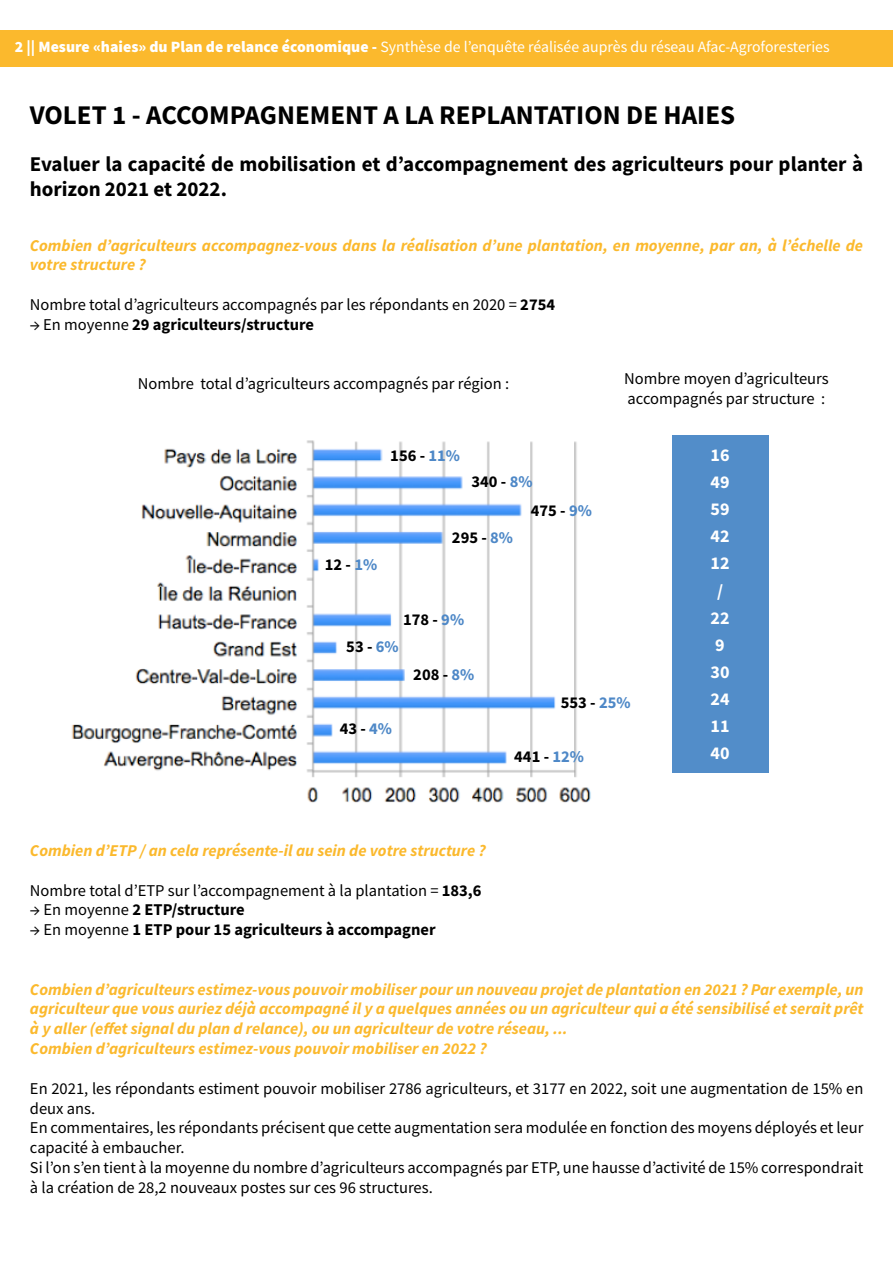
<style>
.page{position:relative;width:893px;height:1263px;background:#fff}
.page>*{position:absolute;margin:0;border:0;box-sizing:border-box;transform-origin:0 0}
.t1{font:700 27px "Source Sans Pro";color:#000}
.t2{font:700 21px/25.2px "Source Sans Pro";color:#000}
.t3{font:700 18px/27.2px "Source Sans Pro";color:#fff;text-align:center}
.t4{font:16.5px/19.8px "Source Sans Pro";color:#000}
.t5{font:italic 700 16.5px/19.8px "Source Sans Pro";color:#fbb92d}
.t6{font:700 16.5px "Source Sans Pro";color:#000}
.t7{font:15.75px "Source Sans Pro";color:#fff}
.s1{font-weight:900}
.s2{font-weight:700}
.s3{font-weight:400}
.s4{color:#4e88c7}
</style>
<div class="page">
<div style="left:0;top:31px;width:893px;height:36px;background:#fbb92d"></div>
<img style="left:71px;top:440px;width:520px;height:363px">
<div style="left:672px;top:436px;width:96px;height:337px;background:#528dc9"></div>
<p class="t7" style="left:15px;top:37px;width:816px"><span class="s1">2 || Mesure «haies» du Plan de relance économique -</span> Synthèse de l’enquête réalisée auprès du réseau Afac-Agroforesteries</p>
<h1 class="t1" style="left:30px;top:97px;width:707px">VOLET 1 - ACCOMPAGNEMENT A LA REPLANTATION DE HAIES</h1>
<p class="t2" style="left:30px;top:151px;width:835px">Evaluer la capacité de mobilisation et d’accompagnement des agriculteurs pour planter à horizon 2021 et 2022.</p>
<p class="t5" style="left:30px;top:235px;width:835px">Combien d’agriculteurs accompagnez-vous dans la réalisation d’une plantation, en moyenne, par an, à l’échelle de votre structure ?</p>
<p class="t4" style="left:30px;top:294px;width:527px">Nombre total d’agriculteurs accompagnés par les répondants en 2020 = <span class="s2">2754</span></p>
<p class="t6" style="left:30px;top:313px;width:286px"><span class="s3">→ En moyenne</span> 29 agriculteurs/structure</p>
<p class="t4" style="left:138px;top:374px;width:373px">Nombre total d’agriculteurs accompagnés par région :</p>
<p class="t4" style="left:624px;top:369px;width:206px">Nombre moyen d’agriculteurs accompagnés par structure :</p>
<p class="t6" style="left:390px;top:444px;width:71px">156 - <span class="s4">11%</span></p>
<p class="t6" style="left:325px;top:553px;width:54px">12 - <span class="s4">1%</span></p>
<p class="t6" style="left:471px;top:471px;width:63px">340 - <span class="s4">8%</span></p>
<p class="t6" style="left:531px;top:499px;width:63px">475 - <span class="s4">9%</span></p>
<p class="t6" style="left:452px;top:527px;width:63px">295 - <span class="s4">8%</span></p>
<p class="t6" style="left:403px;top:608px;width:63px">178 - <span class="s4">9%</span></p>
<p class="t6" style="left:346px;top:635px;width:54px">53 - <span class="s4">6%</span></p>
<p class="t6" style="left:413px;top:663px;width:63px">208 - <span class="s4">8%</span></p>
<p class="t6" style="left:340px;top:718px;width:54px">43 - <span class="s4">4%</span></p>
<p class="t6" style="left:561px;top:691px;width:71px">553 - <span class="s4">25%</span></p>
<p class="t6" style="left:514px;top:746px;width:71px">441 - <span class="s4">12%</span></p>
<p class="t5" style="left:30px;top:840px;width:457px">Combien d’ETP / an cela représente-il au sein de votre structure ?</p>
<p class="t4" style="left:30px;top:880px;width:453px">Nombre total d’ETP sur l’accompagnement à la plantation = <span class="s2">183,6</span></p>
<p class="t6" style="left:30px;top:899px;width:216px"><span class="s3">→ En moyenne</span> 2 ETP/structure</p>
<p class="t6" style="left:30px;top:919px;width:407px"><span class="s3">→ En moyenne</span> 1 ETP pour 15 agriculteurs à accompagner</p>
<p class="t3" style="left:710px;top:441px;width:21px">16<br>49<br>59<br>42<br>12 /<br>22<br>9<br>30<br>24<br>11<br>40</p>
<p class="t5" style="left:30px;top:979px;width:835px">Combien d’agriculteurs estimez-vous pouvoir mobiliser pour un nouveau projet de plantation en 2021 ? Par exemple, un agriculteur que vous auriez déjà accompagné il y a quelques années ou un agriculteur qui a été sensibilisé et serait prêt à y aller (effet signal du plan d relance), ou un agriculteur de votre réseau, ...<br>Combien d’agriculteurs estimez-vous pouvoir mobiliser en 2022 ?</p>
<p class="t4" style="left:30px;top:1078px;width:835px">En 2021, les répondants estiment pouvoir mobiliser 2786 agriculteurs, et 3177 en 2022, soit une augmentation de 15% en deux ans.<br>En commentaires, les répondants précisent que cette augmentation sera modulée en fonction des moyens déployés et leur capacité à embaucher.<br>Si l’on s’en tient à la moyenne du nombre d’agriculteurs accompagnés par ETP, une hausse d’activité de 15% correspondrait à la création de 28,2 nouveaux postes sur ces 96 structures.</p>
</div>
